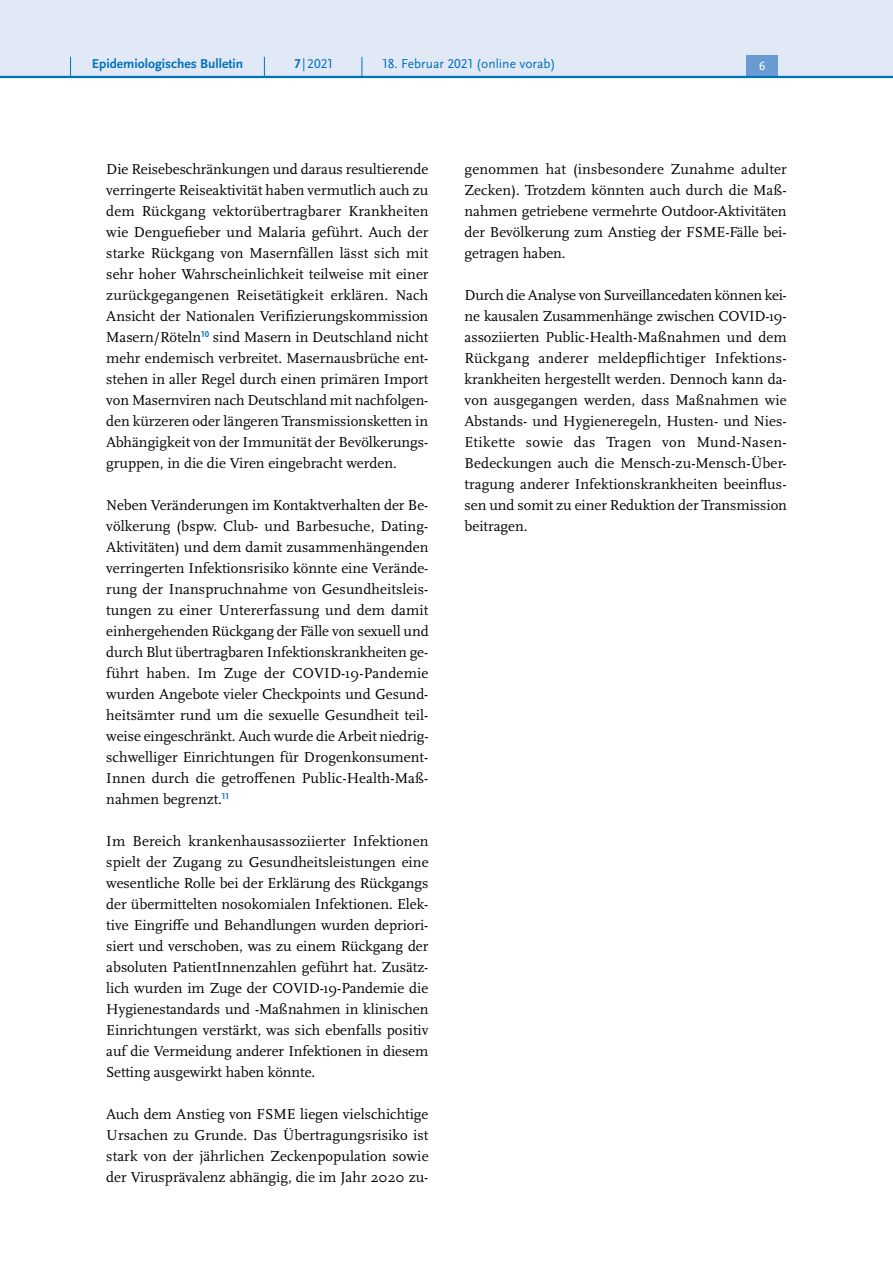
<style>
.page{position:relative;width:893px;height:1263px;background:#fff}
.page>*{position:absolute;margin:0;border:0;box-sizing:border-box;transform-origin:0 0}
.P_-_Fließtext{font:15px/21px "Scala Pro";color:#000;text-align:justify}
.t1{font:13.5px "Scala Sans Pro";color:#0072bc}
.t2{font:700 13.5px "Scala Sans Pro";color:#0072bc}
.t3{font:12.45px "Scala Sans Pro";color:#fff}
.s1{font-weight:700}
</style>
<div class="page">
<hr style="left:892px;top:77px;width:1px;height:1186px;background:#e1e8f6">
<div style="left:0;top:0;width:893px;height:77px;background:#e1e8f6"></div>
<div style="left:746px;top:55px;width:32px;height:21px;background:#679bd2"></div>
<hr style="left:0;top:76px;width:893px;height:2px;background:#0072bc">
<svg style="left:70px;top:57px;width:1px;height:19px"></svg>
<svg style="left:264px;top:57px;width:1px;height:19px"></svg>
<svg style="left:362px;top:57px;width:1px;height:19px"></svg>
<p class="t2" style="left:92px;top:55px;width:153px">Epidemiologisches Bulletin</p>
<p class="t1" style="left:295px;top:55px;width:40px"><span class="s1">7</span> |2021</p>
<p class="t1" style="left:383px;top:55px;width:174px">18. Februar 2021 (online vorab)</p>
<p class="t3" style="left:759px;top:59px;width:8px">6</p>
<p class="P_-_Fließtext" style="left:106px;top:158px;width:324px">Die Reisebeschränkungen und daraus resultierende verringerte Reiseaktivität haben vermutlich auch zu dem Rückgang vektorübertragbarer Krankheiten wie Denguefieber und Malaria geführt. Auch der starke Rückgang von Masernfällen lässt sich mit sehr hoher Wahrscheinlichkeit teilweise mit einer zurückgegangenen Reisetätigkeit erklären. Nach Ansicht der Nationalen Verifizierungskommission Masern/Röteln<sup>10</sup> sind Masern in Deutschland nicht mehr endemisch verbreitet. Masernausbrüche ent&shy;stehen in aller Regel durch einen primären Import von Masernviren nach Deutschland mit nachfolgen&shy;den kürzeren oder längeren Transmissionsketten in Abhängigkeit von der Immunität der Bevölkerungs&shy;gruppen, in die die Viren eingebracht werden.</p>
<p class="P_-_Fließtext" style="left:106px;top:494px;width:324px">Neben Veränderungen im Kontaktverhalten der Be&shy;völkerung (bspw. Club- und Barbesuche, Dating-Aktivitäten) und dem damit zusammenhängenden verringerten Infektionsrisiko könnte eine Verände&shy;rung der Inanspruchnahme von Gesundheitsleis&shy;tungen zu einer Untererfassung und dem damit einhergehenden Rückgang der Fälle von sexuell und durch Blut übertragbaren Infektionskrankheiten ge&shy;führt haben. Im Zuge der COVID-19-Pandemie wurden Angebote vieler Checkpoints und Gesund&shy;heitsämter rund um die sexuelle Gesundheit teil&shy;weise eingeschränkt. Auch wurde die Arbeit niedrig&shy;schwelliger Einrichtungen für Drogenkonsument-Innen durch die getroffenen Public-Health-Maß&shy;nahmen begrenzt.<sup>11</sup></p>
<p class="P_-_Fließtext" style="left:106px;top:830px;width:324px">Im Bereich krankenhausassoziierter Infektionen spielt der Zugang zu Gesundheitsleistungen eine wesentliche Rolle bei der Erklärung des Rückgangs der übermittelten nosokomialen Infektionen. Elek&shy;tive Eingriffe und Behandlungen wurden depriori&shy;siert und verschoben, was zu einem Rückgang der absoluten PatientInnenzahlen geführt hat. Zusätz&shy;lich wurden im Zuge der COVID-19-Pandemie die Hygienestandards und -Maßnahmen in klinischen Einrichtungen verstärkt, was sich ebenfalls positiv auf die Vermeidung anderer Infektionen in diesem Setting ausgewirkt haben könnte.</p>
<p class="P_-_Fließtext" style="left:106px;top:1103px;width:324px">Auch dem Anstieg von FSME liegen vielschichtige Ursachen zu Grunde. Das Übertragungsrisiko ist stark von der jährlichen Zeckenpopulation sowie der Virusprävalenz abhängig, die im Jahr 2020 zu-</p>
<p class="P_-_Fließtext" style="left:465px;top:158px;width:324px">genommen hat (insbesondere Zunahme adulter Zecken). Trotzdem könnten auch durch die Maß&shy;nahmen getriebene vermehrte Outdoor-Aktivitäten der Bevölkerung zum Anstieg der FSME-Fälle bei&shy;getragen haben.</p>
<p class="P_-_Fließtext" style="left:465px;top:284px;width:324px">Durch die Analyse von Surveillancedaten können kei&shy;ne kausalen Zusammenhänge zwischen COVID-19- assoziierten Public-Health-Maßnahmen und dem Rückgang anderer meldepflichtiger Infektions&shy;krankheiten hergestellt werden. Dennoch kann da&shy;von ausgegangen werden, dass Maßnahmen wie Abstands- und Hygieneregeln, Husten- und Nies-Etikette sowie das Tragen von Mund-Nasen-Bedeckungen auch die Mensch-zu-Mensch-Über&shy;tragung anderer Infektionskrankheiten beeinflus&shy;sen und somit zu einer Reduktion der Transmission beitragen.</p>
</div>
